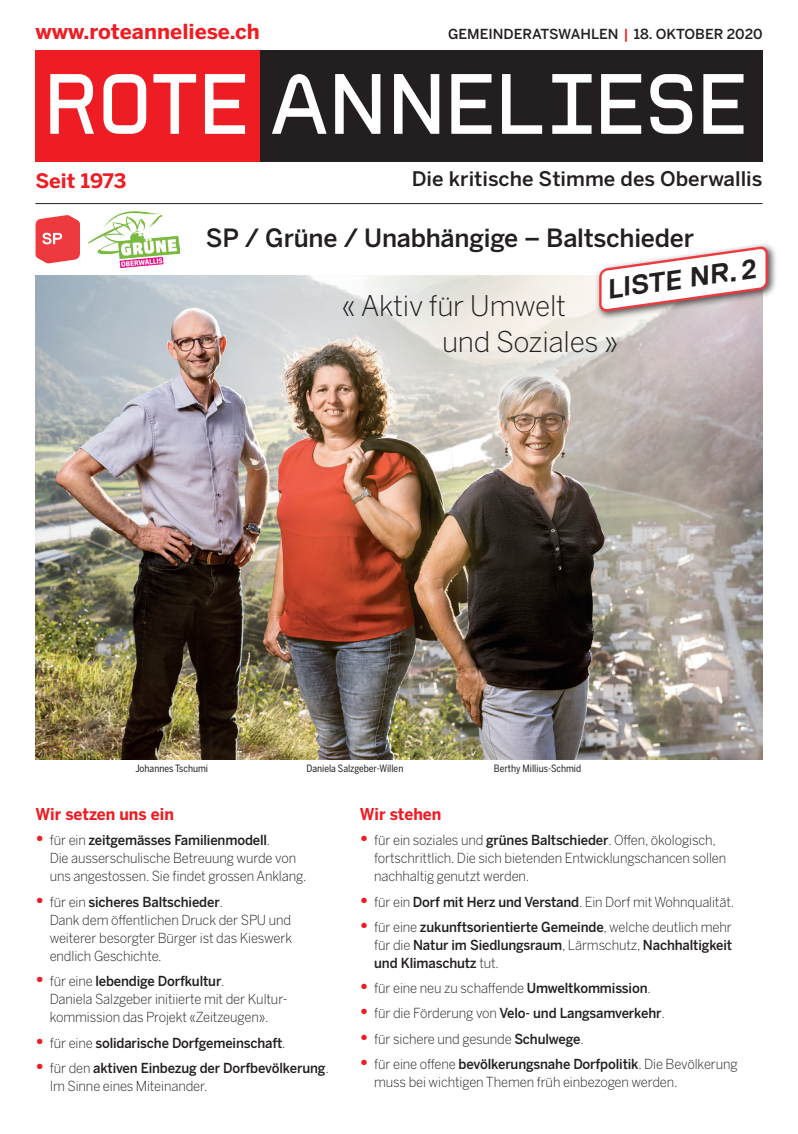
<style>
.page{position:relative;width:798px;height:1134px;background:#fff}
.page>*{position:absolute;margin:0;border:0;box-sizing:border-box;transform-origin:0 0}
.t1{font:300 28.25px/35.9px "Benton Sans";letter-spacing:-.01em;color:#231f20}
.t2{font:700 27.25px "Replica";color:#231f20}
.t3{font:500 25px "Benton Sans";letter-spacing:-.01em;color:#231f20}
.t4{font:700 20.62px "Benton Sans";color:#ee1d23}
.t5{font:500 20px "Benton Sans";color:#231f20}
.t6{font:700 19.75px "Benton Sans";letter-spacing:-.005em;color:#ee1d23}
.t7{font:700 16.25px "Benton Sans";color:#ee1d23;scale:.95 1}
.t8{font:300 13.75px/18.1px "Benton Sans";letter-spacing:-.01em;color:#231f20;scale:.95 1}
.t9{font:500 13.75px/18.1px "Benton Sans";letter-spacing:-.01em;color:#231f20;scale:.95 1}
.t10{font:500 13.75px "Benton Sans";letter-spacing:-.01em;color:#231f20}
.t11{font:10px "Benton Sans Cond";color:#231f20}
.s1{color:#ee1d23}
.s2{font-weight:900;font-size:18.75px;color:#ee1d23}
.s3{font-weight:500}
.s4{font-weight:300}
</style>
<div class="page">
<img style="left:35px;top:275px;width:727px;height:484px">
<div style="left:260px;top:50px;width:502px;height:111px;background:#231f20"></div>
<div style="left:35px;top:50px;width:225px;height:111px;background:#ee1d23"></div>
<svg style="left:272px;top:74px;width:471px;height:60px"></svg>
<svg style="left:50px;top:74px;width:195px;height:60px"></svg>
<svg style="left:35px;top:215px;width:45px;height:48px;background:#f05a5d"></svg>
<img style="left:88px;top:211px;width:91px;height:56px">
<div style="left:594px;top:243px;width:183px;height:77px;background:#231f20;opacity:.75"></div>
<svg style="left:598px;top:244px;width:170px;height:70px"></svg>
<hr style="left:35px;top:203px;width:727px;height:1px;background:#231f20">
<h3 class="t4" style="left:35px;top:19px;width:226px">www.roteanneliese.ch</h3>
<h3 class="t6" style="left:35px;top:169px;width:92px">Seit 1973</h3>
<p class="t10" style="left:448px;top:26px;width:316px">GEMEINDERATSWAHLEN <span class="s1">|</span> 18. OKTOBER 2020</p>
<h3 class="t5" style="left:411px;top:167px;width:352px">Die kritische Stimme des Oberwallis</h3>
<h3 class="t3" style="left:206px;top:223px;width:489px">SP / Grüne / Unabhängige – Baltschieder</h3>
<h2 class="t2" style="left:604px;top:274px;width:152px;rotate:-8deg">LISTE NR.2</h2>
<h1 class="t1" style="left:442px;top:287px;width:177px;text-indent:-100px">« Aktiv für Umwelt und Soziales »</h1>
<p class="t11" style="left:135px;top:763px;width:74px">Johannes Tschumi</p>
<p class="t11" style="left:306px;top:763px;width:98px">Daniela Salzgeber-Willen</p>
<p class="t11" style="left:493px;top:763px;width:89px">Berthy Millius-Schmid</p>
<p class="t7" style="left:35px;top:804px;width:147px">Wir setzen uns ein</p>
<p class="t8" style="left:50px;top:831px;width:272px;text-indent:-14px"><span class="s2">•</span> für ein <span class="s3">zeitgemässes Familienmodell</span>.<br>Die ausserschulische Betreuung wurde von uns angestossen. Sie findet grossen Anklang.</p>
<p class="t8" style="left:50px;top:892px;width:256px;text-indent:-14px"><span class="s2">•</span> für ein <span class="s3">sicheres Baltschieder</span>.<br>Dank dem öffentlichen Druck der SPU und weiterer besorgter Bürger ist das Kieswerk endlich Geschichte.</p>
<p class="t8" style="left:50px;top:972px;width:252px;text-indent:-14px"><span class="s2">•</span> für eine <span class="s3">lebendige Dorfkultur</span>.<br>Daniela Salzgeber initiierte mit der Kultur&shy;kommission das Projekt «Zeitzeugen».</p>
<p class="t9" style="left:35px;top:1033px;width:265px"><span class="s2">•</span> <span class="s4">für eine</span> solidarische Dorfgemeinschaft<span class="s4">.</span></p>
<p class="t9" style="left:50px;top:1058px;width:295px;text-indent:-14px"><span class="s2">•</span> <span class="s4">für den</span> aktiven Einbezug der Dorfbevölkerung<span class="s4">.<br>Im Sinne eines Miteinander.</span></p>
<p class="t7" style="left:360px;top:804px;width:87px">Wir stehen</p>
<p class="t8" style="left:374px;top:831px;width:372px;text-indent:-14px"><span class="s2">•</span> für ein soziales und <span class="s3">grünes Baltschieder</span>. Offen, ökologisch, fortschrittlich. Die sich bietenden Entwicklungschancen sollen nachhaltig genutzt werden.</p>
<p class="t8" style="left:360px;top:892px;width:395px"><span class="s2">•</span> für ein <span class="s3">Dorf mit Herz und Verstand</span>. Ein Dorf mit Wohnqualität.</p>
<p class="t9" style="left:374px;top:917px;width:378px;text-align:justify;text-indent:-14px"><span class="s2">•</span> <span class="s4">für eine</span> zukunftsorientierte Gemeinde<span class="s4">, welche deutlich mehr für die</span> Natur im Siedlungsraum<span class="s4">, Lärmschutz,</span> Nachhaltigkeit und Klimaschutz <span class="s4">tut.</span></p>
<p class="t8" style="left:360px;top:979px;width:307px"><span class="s2">•</span> für eine neu zu schaffende <span class="s3">Umweltkommission</span>.</p>
<p class="t9" style="left:360px;top:1004px;width:322px"><span class="s2">•</span> <span class="s4">für die Förderung von</span> Velo- und Langsamverkehr<span class="s4">.</span></p>
<p class="t8" style="left:360px;top:1029px;width:237px"><span class="s2">•</span> für sichere und gesunde <span class="s3">Schulwege</span>.</p>
<p class="t8" style="left:374px;top:1055px;width:384px;text-indent:-14px"><span class="s2">•</span> für eine offene <span class="s3">bevölkerungsnahe Dorfpolitik</span>. Die Bevölkerung muss bei wichtigen Themen früh einbezogen werden.</p>
</div>
